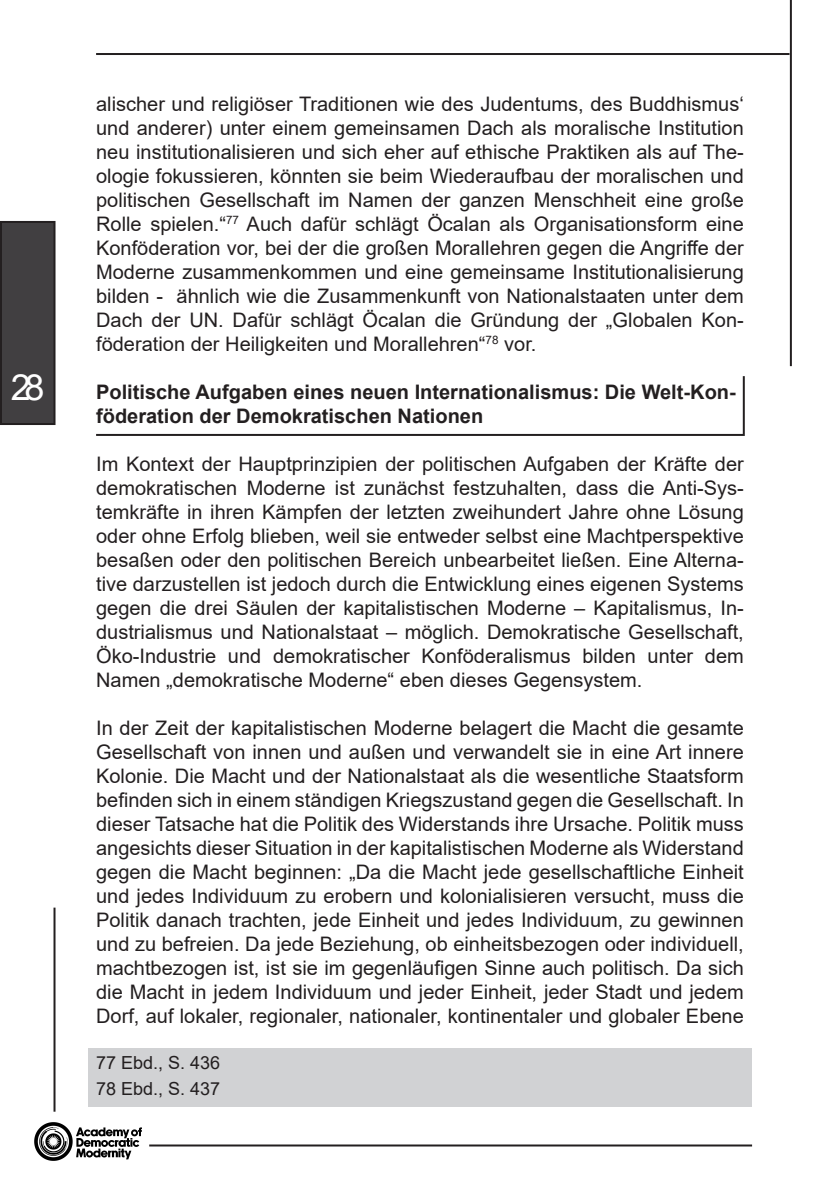
<style>
.page{position:relative;width:840px;height:1191px;background:#fff}
.page>*{position:absolute;margin:0;border:0;box-sizing:border-box;transform-origin:0 0}
.t1{font:36px "Arial";color:#fff}
.t2{font:20px/24px "Arial";color:#231f20;text-align:justify}
.Titles{font:700 20px/24px "Arial";color:#231f20}
.Footnote{font:18px "Arial";color:#231f20}
</style>
<div class="page">
<div style="left:1px;top:222px;width:53px;height:202px;background:#413f41"></div>
<div style="left:0;top:221px;width:55px;height:204px;border:2px solid #231f20"></div>
<img style="left:34px;top:1111px;width:108px;height:50px">
<hr style="left:96px;top:53px;width:693px;height:2px;background:#231f20">
<hr style="left:789px;top:0;width:2px;height:366px;background:#231f20">
<hr style="left:149px;top:1144px;width:602px;height:2px;background:#231f20">
<hr style="left:53px;top:907px;width:2px;height:204px;background:#231f20">
<svg style="left:96px;top:376px;width:649px;height:60px"></svg>
<div style="left:88px;top:1048px;width:663px;height:33px;background:#d1d2d4"></div>
<div style="left:88px;top:1073px;width:663px;height:33px;background:#d1d2d4"></div>
<h1 class="t1" style="left:11px;top:362px;width:35px">28</h1>
<p class="t2" style="left:96px;top:91px;width:649px">alischer und religiöser Traditionen wie des Judentums, des Buddhismus‘ und anderer) unter einem gemeinsamen Dach als moralische Institution neu institutionalisieren und sich eher auf ethische Praktiken als auf The&shy;ologie fokussieren, könnten sie beim Wiederaufbau der moralischen und politischen Gesellschaft im Namen der ganzen Menschheit eine große Rolle spielen.“<sup>77</sup> Auch dafür schlägt Öcalan als Organisationsform eine Konföderation vor, bei der die großen Morallehren gegen die Angriffe der Moderne zusammenkommen und eine gemeinsame Institutionalisierung bilden - ähnlich wie die Zusammenkunft von Nationalstaaten unter dem Dach der UN. Dafür schlägt Öcalan die Gründung der „Globalen Kon&shy;föderation der Heiligkeiten und Morallehren“<sup>78</sup> vor.</p>
<p class="Titles" style="left:96px;top:380px;width:640px">Politische Aufgaben eines neuen Internationalismus: Die Welt-Kon&shy;föderation der Demokratischen Nationen</p>
<p class="t2" style="left:96px;top:451px;width:649px">Im Kontext der Hauptprinzipien der politischen Aufgaben der Kräfte der demokratischen Moderne ist zunächst festzuhalten, dass die Anti-Sys&shy;temkräfte in ihren Kämpfen der letzten zweihundert Jahre ohne Lösung oder ohne Erfolg blieben, weil sie entweder selbst eine Machtperspektive besaßen oder den politischen Bereich unbearbeitet ließen. Eine Alterna&shy;tive darzustellen ist jedoch durch die Entwicklung eines eigenen Systems gegen die drei Säulen der kapitalistischen Moderne – Kapitalismus, In&shy;dustrialismus und Nationalstaat – möglich. Demokratische Gesellschaft, Öko-Industrie und demokratischer Konföderalismus bilden unter dem Namen „demokratische Moderne“ eben dieses Gegensystem.</p>
<p class="t2" style="left:96px;top:715px;width:649px">In der Zeit der kapitalistischen Moderne belagert die Macht die gesamte Gesellschaft von innen und außen und verwandelt sie in eine Art innere Kolonie. Die Macht und der Nationalstaat als die wesentliche Staatsform befinden sich in einem ständigen Kriegszustand gegen die Gesellschaft. In dieser Tatsache hat die Politik des Widerstands ihre Ursache. Politik muss angesichts dieser Situation in der kapitalistischen Moderne als Widerstand gegen die Macht beginnen: „Da die Macht jede gesellschaftliche Einheit und jedes Individuum zu erobern und kolonialisieren versucht, muss die Politik danach trachten, jede Einheit und jedes Individuum, zu gewinnen und zu befreien. Da jede Beziehung, ob einheitsbezogen oder individuell, machtbezogen ist, ist sie im gegenläufigen Sinne auch politisch. Da sich die Macht in jedem Individuum und jeder Einheit, jeder Stadt und jedem Dorf, auf lokaler, regionaler, nationaler, kontinentaler und globaler Ebene</p>
<p class="Footnote" style="left:96px;top:1050px;width:126px">77 Ebd., S. 436</p>
<p class="Footnote" style="left:96px;top:1076px;width:126px">78 Ebd., S. 437</p>
</div>
